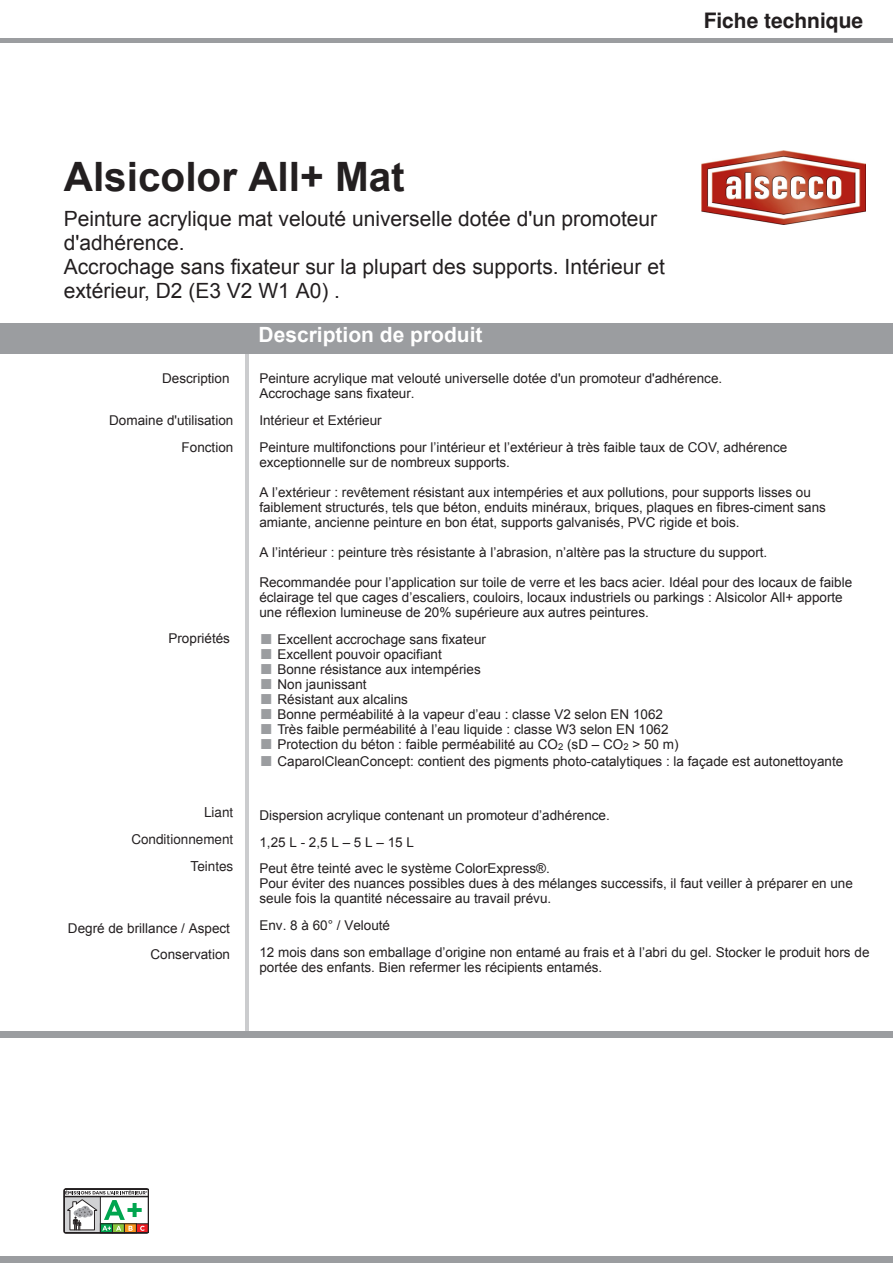
<style>
.page{position:relative;width:893px;height:1263px;background:#fff}
.page>*{position:absolute;margin:0;border:0;box-sizing:border-box;transform-origin:0 0}
.t1{font:700 40.5px "Arial";color:#231f20}
.t2{font:21px/24px "Arial";color:#231f20}
.t3{font:700 21px "Arial";color:#fff}
.t4{font:700 21px "Helvetica Neue";color:#231f20}
.t5{font:13.5px/15px "Arial";color:#231f20}
.t6{font:13.5px/26.8px "Helvetica Neue";color:#231f20;text-align:right}
.s1{font-family:"Helvetica Neue";color:#9b9da0}
</style>
<div class="page">
<div style="left:0;top:38px;width:893px;height:5px;background:#9b9da0"></div>
<hr style="left:246px;top:323px;width:3px;height:714px;background:#cbccce">
<div style="left:0;top:1031px;width:893px;height:6px;background:#9b9da0"></div>
<svg style="left:64px;top:1189px;width:85px;height:44px"></svg>
<div style="left:0;top:323px;width:893px;height:31px;background:#9b9da0"></div>
<div style="left:0;top:1256px;width:893px;height:7px;background:#9b9da0"></div>
<img style="left:701px;top:150px;width:164px;height:75px">
<p class="t4" style="left:704px;top:8px;width:161px">Fiche technique</p>
<p class="t1" style="left:64px;top:150px;width:342px">Alsicolor All+ Mat</p>
<p class="t2" style="left:64px;top:207px;width:603px">Peinture acrylique mat velouté universelle dotée d'un promoteur d'adhérence.<br>Accrochage sans fixateur sur la plupart des supports. Intérieur et extérieur, D2 (E3 V2 W1 A0) .</p>
<p class="t5" style="left:162px;top:371px;width:69px">Description</p>
<p class="t5" style="left:109px;top:407px;width:126px;line-height:26.8px;text-align:right">Domaine d'utilisation<br>Fonction</p>
<p class="t5" style="left:168px;top:631px;width:63px">Propriétés</p>
<p class="t3" style="left:259px;top:321px;width:226px">Description de produit</p>
<p class="t5" style="left:259px;top:371px;width:464px">Peinture acrylique mat velouté universelle dotée d'un promoteur d'adhérence.<br>Accrochage sans fixateur.</p>
<p class="t5" style="left:259px;top:407px;width:529px;line-height:26.8px">Intérieur et Extérieur<br>Peinture multifonctions pour l’intérieur et l’extérieur à très faible taux de COV, adhérence</p>
<p class="t5" style="left:259px;top:454px;width:252px">exceptionnelle sur de nombreux supports.</p>
<p class="t5" style="left:259px;top:484px;width:568px">A l’extérieur : revêtement résistant aux intempéries et aux pollutions, pour supports lisses ou faiblement structurés, tels que béton, enduits minéraux, briques, plaques en fibres-ciment sans amiante, ancienne peinture en bon état, supports galvanisés, PVC rigide et bois.</p>
<p class="t5" style="left:259px;top:544px;width:509px">A l’intérieur : peinture très résistante à l’abrasion, n’altère pas la structure du support.</p>
<p class="t5" style="left:259px;top:574px;width:594px">Recommandée pour l’application sur toile de verre et les bacs acier. Idéal pour des locaux de faible éclairage tel que cages d’escaliers, couloirs, locaux industriels ou parkings : Alsicolor All+ apporte une réflexion lumineuse de 20% supérieure aux autres peintures.</p>
<p class="t5" style="left:259px;top:631px;width:228px"><span class="s1">■</span> Excellent accrochage sans fixateur</p>
<p class="t5" style="left:259px;top:646px;width:184px"><span class="s1">■</span> Excellent pouvoir opacifiant</p>
<p class="t5" style="left:259px;top:661px;width:223px"><span class="s1">■</span> Bonne résistance aux intempéries</p>
<p class="t5" style="left:259px;top:676px;width:109px"><span class="s1">■</span> Non jaunissant</p>
<p class="t5" style="left:259px;top:691px;width:150px"><span class="s1">■</span> Résistant aux alcalins</p>
<p class="t5" style="left:259px;top:706px;width:405px"><span class="s1">■</span> Bonne perméabilité à la vapeur d’eau : classe V2 selon EN 1062</p>
<p class="t5" style="left:259px;top:721px;width:411px"><span class="s1">■</span> Très faible perméabilité à l’eau liquide : classe W3 selon EN 1062</p>
<p class="t5" style="left:259px;top:736px;width:421px"><span class="s1">■</span> Protection du béton : faible perméabilité au CO<sub>2</sub> (sD – CO<sub>2</sub> &gt; 50 m)</p>
<p class="t5" style="left:259px;top:754px;width:585px"><span class="s1">■</span> CaparolCleanConcept: contient des pigments photo-catalytiques : la façade est autonettoyante</p>
<p class="t6" style="left:131px;top:799px;width:104px">Liant<br>Conditionnement<br>Teintes</p>
<p class="t5" style="left:259px;top:802px;width:352px;line-height:26.8px">Dispersion acrylique contenant un promoteur d’adhérence.<br>1,25 L - 2,5 L – 5 L – 15 L<br>Peut être teinté avec le système ColorExpress®.</p>
<p class="t5" style="left:259px;top:876px;width:595px">Pour éviter des nuances possibles dues à des mélanges successifs, il faut veiller à préparer en une seule fois la quantité nécessaire au travail prévu.</p>
<p class="t5" style="left:259px;top:912px;width:612px;line-height:26.8px">Env. 8 à 60° / Velouté<br>12 mois dans son emballage d’origine non entamé au frais et à l’abri du gel. Stocker le produit hors de</p>
<p class="t5" style="left:259px;top:960px;width:344px">portée des enfants. Bien refermer les récipients entamés.</p>
<p class="t5" style="left:68px;top:914px;width:164px;line-height:26.8px;text-align:right">Degré de brillance / Aspect<br>Conservation</p>
</div>
